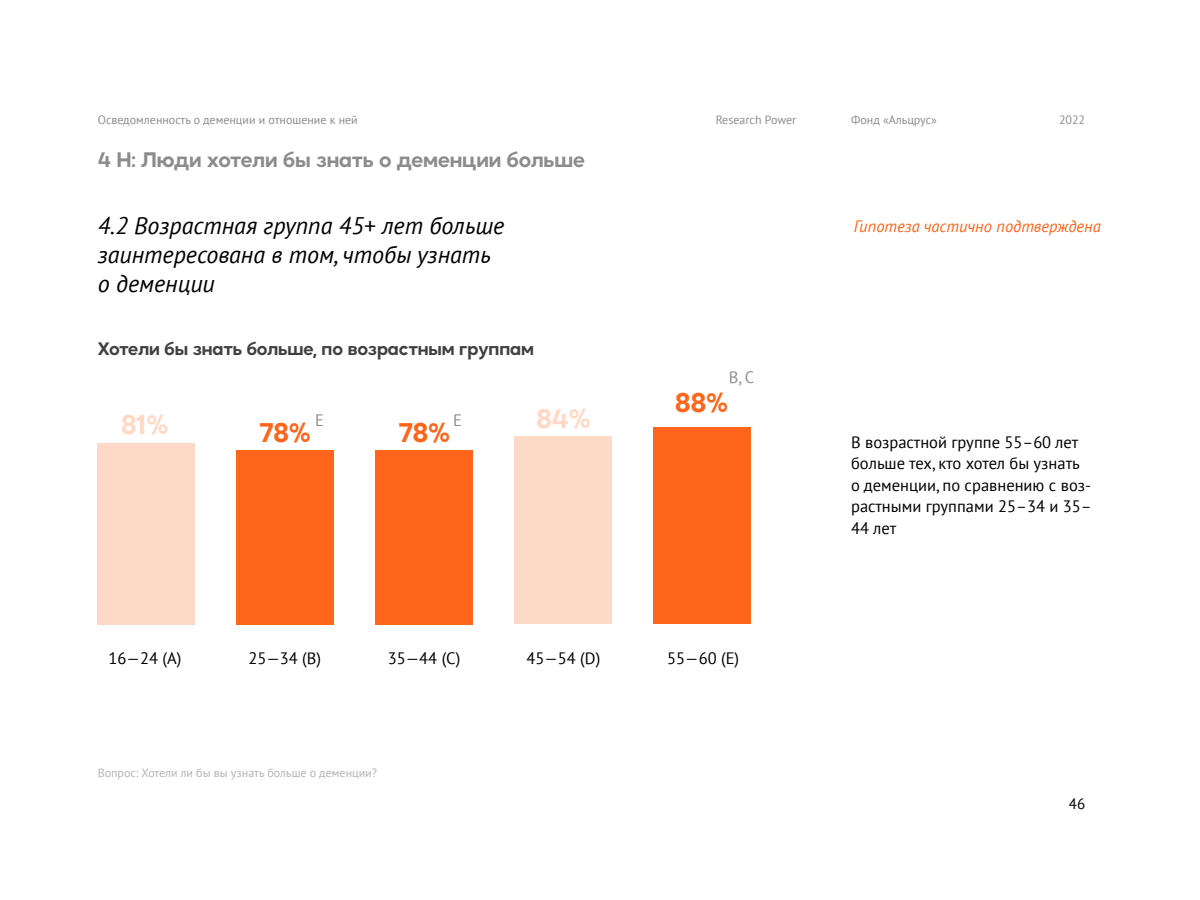
<style>
.page{position:relative;width:1200px;height:900px;background:#fff}
.page>*{position:absolute;margin:0;border:0;box-sizing:border-box;transform-origin:0 0}
.t1{font:700 27px "Okta Neue";color:#ff661b}
.t2{font:700 27px "Okta Neue";color:#ffd9c6}
.t3{font:italic 24px/28.8px "PT Sans";color:#000}
.t4{font:700 21px "Okta Neue";letter-spacing:-.005em;color:#8c8c8c}
.t5{font:700 18px "Okta Neue";letter-spacing:-.005em;color:#404040}
.t6{font:16.5px/21.6px "PT Sans";color:#000}
.t7{font:italic 16.5px "PT Sans";color:#ff661b}
.t8{font:16.5px "PT Sans";color:#8c8c8c}
.t9{font:15px "PT Sans";color:#000}
.t10{font:12px "PT Sans";color:#8c8c8c}
.t11{font:12px "PT Sans";color:#b3b3b3}
</style>
<div class="page">
<div style="left:653px;top:427px;width:97px;height:197px;background:#ff661c"></div>
<div style="left:514px;top:436px;width:97px;height:188px;background:#ffd9c7"></div>
<div style="left:375px;top:450px;width:98px;height:174px;background:#ff661c"></div>
<div style="left:237px;top:450px;width:97px;height:174px;background:#ff661c"></div>
<div style="left:98px;top:443px;width:97px;height:181px;background:#ffd9c7"></div>
<p class="t10" style="left:98px;top:112px;width:262px">Осведомленность о деменции и отношение к ней</p>
<p class="t10" style="left:716px;top:112px;width:82px">Research Power</p>
<p class="t10" style="left:851px;top:112px;width:87px">Фонд «Альцрус»</p>
<p class="t10" style="left:1059px;top:112px;width:28px">2022</p>
<p class="t4" style="left:98px;top:143px;width:488px">4 Н: Люди хотели бы знать о деменции больше</p>
<h2 class="t3" style="left:98px;top:211px;width:408px">4.2 Возрастная группа 45+ лет больше заинтересована в том, чтобы узнать о деменции</h2>
<p class="t7" style="left:854px;top:215px;width:249px">Гипотеза частично подтверждена</p>
<p class="t5" style="left:98px;top:335px;width:438px">Хотели бы знать больше, по возрастным группам</p>
<p class="t8" style="left:315px;top:410px;width:10px">E</p>
<p class="t8" style="left:453px;top:410px;width:10px">E</p>
<h1 class="t2" style="left:121px;top:403px;width:49px">81%</h1>
<h1 class="t1" style="left:259px;top:411px;width:53px">78%</h1>
<h1 class="t1" style="left:399px;top:411px;width:53px">78%</h1>
<h1 class="t2" style="left:537px;top:397px;width:56px">84%</h1>
<p class="t8" style="left:729px;top:366px;width:27px">B, C</p>
<h1 class="t1" style="left:675px;top:382px;width:55px">88%</h1>
<p class="t6" style="left:108px;top:647px;width:74px">16—24 (A)</p>
<p class="t6" style="left:248px;top:647px;width:74px">25—34 (B)</p>
<p class="t6" style="left:388px;top:647px;width:74px">35—44 (C)</p>
<p class="t6" style="left:526px;top:647px;width:75px">45—54 (D)</p>
<p class="t6" style="left:667px;top:647px;width:73px">55—60 (E)</p>
<p class="t11" style="left:98px;top:765px;width:281px">Вопрос: Хотели ли бы вы узнать больше о деменции?</p>
<p class="t6" style="left:851px;top:431px;width:242px">В возрастной группе 55–60 лет больше тех, кто хотел бы узнать о деменции, по сравнению с воз&shy;растными группами 25–34 и 35–<br>44 лет</p>
<p class="t9" style="left:1069px;top:795px;width:18px">46</p>
</div>
